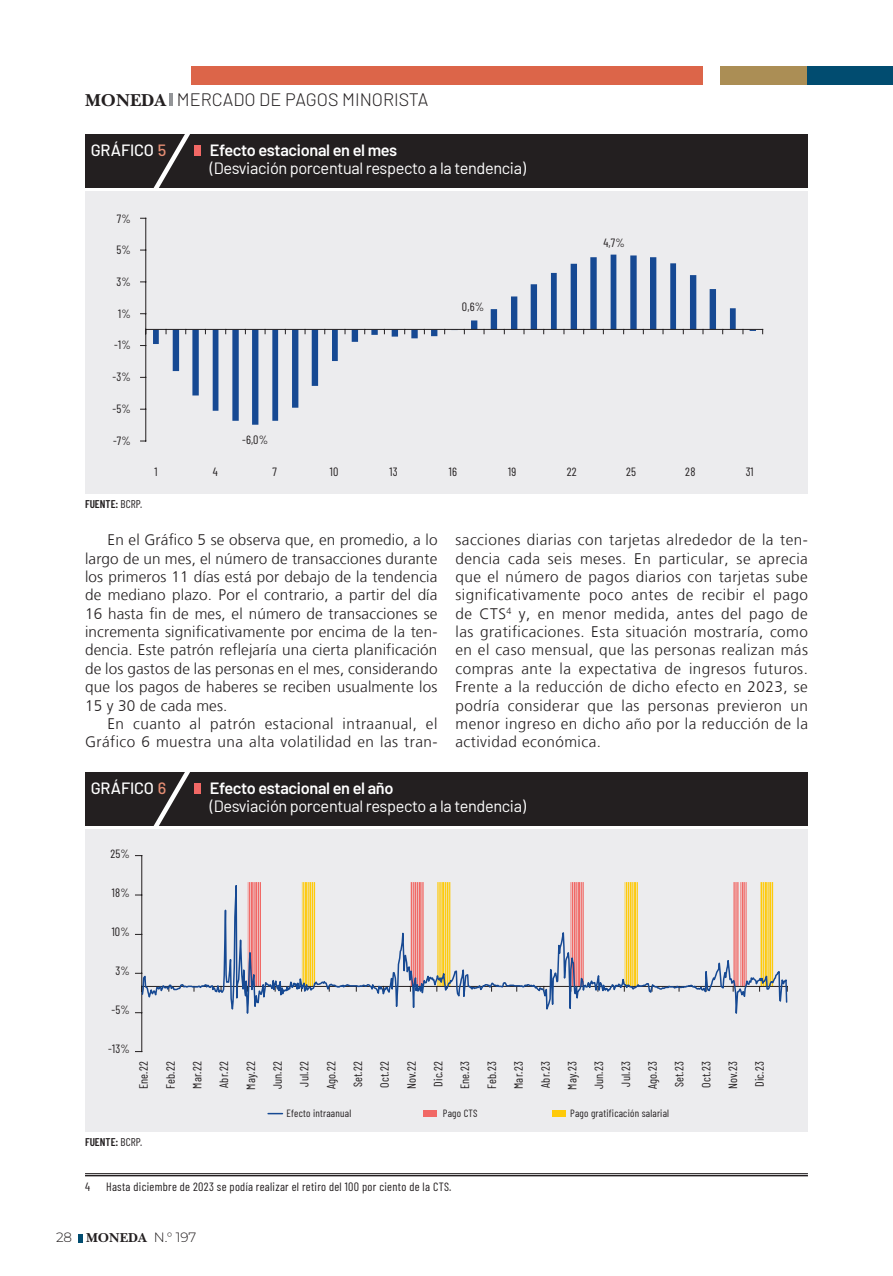
<style>
.page{position:relative;width:893px;height:1276px;background:#fff}
.page>*{position:absolute;margin:0;border:0;box-sizing:border-box;transform-origin:0 0}
.t1{font:300 18px "Barlow";color:#231f20}
.t2{font:16.35px "Barlow";letter-spacing:-.02em;color:#fff}
.t3{font:600 16.35px "Barlow";letter-spacing:-.02em;color:#fff}
.t4{font:500 16.35px "Barlow";letter-spacing:-.01em;color:#fff}
.NUEVO_PARRAFO{font:300 15.3px/18.3px "Frutiger LT";letter-spacing:.03em;color:#231f20;text-align:justify}
.t5{font:300 13.5px "Montserrat";color:#231f20}
.PIE{font:12px "Barlow Condensed";letter-spacing:.02em;color:#231f20}
.t6{font:600 11.25px "Barlow Condensed";color:#231f20}
.t7{font:10.5px "Barlow Condensed";letter-spacing:.02em;color:#231f20}
.s1{font-family:"New Baskerville Bold SC";font-weight:400}
.s2{color:#e68e74}
.s3{font-weight:400}
</style>
<div class="page">
<svg style="left:79px;top:1234px;width:4px;height:8px"></svg>
<hr style="left:85px;top:1173px;width:723px;height:1px;background:#231f20">
<hr style="left:85px;top:1175px;width:723px;height:1px;background:#231f20">
<svg style="left:170px;top:93px;width:3px;height:13px"></svg>
<div style="left:191px;top:67px;width:511px;height:18px;background:#dc6549"></div>
<div style="left:721px;top:67px;width:87px;height:18px;background:#ab8e55"></div>
<div style="left:808px;top:67px;width:85px;height:18px;background:#014c70"></div>
<div style="left:85px;top:191px;width:723px;height:302px;background:#ececee"></div>
<div style="left:85px;top:134px;width:723px;height:53px;background:#231f20"></div>
<svg style="left:154px;top:134px;width:47px;height:53px"></svg>
<div style="left:195px;top:145px;width:6px;height:10px;background:#f16865"></div>
<svg style="left:153px;top:255px;width:603px;height:170px"></svg>
<hr style="left:146px;top:218px;width:1px;height:223px;background:#231f20">
<hr style="left:146px;top:329px;width:617px;height:1px;background:#231f20">
<div style="left:85px;top:829px;width:723px;height:302px;background:#ececee"></div>
<div style="left:85px;top:772px;width:723px;height:53px;background:#231f20"></div>
<svg style="left:164px;top:772px;width:37px;height:35px"></svg>
<div style="left:195px;top:783px;width:6px;height:10px;background:#f16865"></div>
<svg style="left:268px;top:1113px;width:14px;height:1px"></svg>
<svg style="left:141px;top:807px;width:647px;height:246px"></svg>
<div style="left:423px;top:1110px;width:14px;height:6px;background:#f16865"></div>
<div style="left:552px;top:1110px;width:14px;height:6px;background:#feca0a"></div>
<p class="t1" style="left:85px;top:86px;width:345px"><span class="s1">MONEDA</span> MERCADO DE PAGOS MINORISTA</p>
<p class="t4" style="left:91px;top:138px;width:77px">GRÁFICO <span class="s2">5</span></p>
<p class="t3" style="left:210px;top:138px;width:189px">Efecto estacional en el mes</p>
<p class="t2" style="left:210px;top:156px;width:318px">(Desviación porcentual respecto a la tendencia)</p>
<p class="PIE" style="left:117px;top:210px;width:16px">7%</p>
<p class="PIE" style="left:116px;top:241px;width:16px">5%</p>
<p class="PIE" style="left:116px;top:273px;width:16px">3%</p>
<p class="PIE" style="left:118px;top:305px;width:14px">1%</p>
<p class="PIE" style="left:114px;top:336px;width:18px">-1%</p>
<p class="PIE" style="left:112px;top:368px;width:20px">-3%</p>
<p class="PIE" style="left:112px;top:400px;width:20px">-5%</p>
<p class="PIE" style="left:113px;top:432px;width:19px">-7%</p>
<p class="PIE" style="left:242px;top:431px;width:28px">-6,0%</p>
<p class="PIE" style="left:462px;top:298px;width:24px">0,6%</p>
<p class="PIE" style="left:603px;top:234px;width:23px">4,7%</p>
<p class="t6" style="left:85px;top:496px;width:59px">FUENTE: <span class="s3">BCRP.</span></p>
<p class="PIE" style="left:155px;top:463px;width:5px">1</p>
<p class="PIE" style="left:213px;top:463px;width:6px">4</p>
<p class="PIE" style="left:273px;top:463px;width:6px">7</p>
<p class="PIE" style="left:330px;top:463px;width:10px">10</p>
<p class="PIE" style="left:389px;top:463px;width:10px">13</p>
<p class="PIE" style="left:449px;top:463px;width:10px">16</p>
<p class="PIE" style="left:508px;top:463px;width:10px">19</p>
<p class="PIE" style="left:567px;top:463px;width:11px">22</p>
<p class="PIE" style="left:626px;top:463px;width:11px">25</p>
<p class="PIE" style="left:685px;top:463px;width:12px">28</p>
<p class="PIE" style="left:746px;top:463px;width:9px">31</p>
<p class="NUEVO_PARRAFO" style="left:85px;top:531px;width:354px;text-indent:22px">En el Gráfico 5 se observa que, en promedio, a lo largo de un mes, el número de transacciones durante los primeros 11 días está por debajo de la tendencia de mediano plazo. Por el contrario, a partir del día 16 hasta fin de mes, el número de transacciones se incrementa significativamente por encima de la ten&shy;dencia. Este patrón reflejaría una cierta planificación de los gastos de las personas en el mes, considerando que los pagos de haberes se reciben usualmente los 15 y 30 de cada mes.</p>
<p class="NUEVO_PARRAFO" style="left:85px;top:714px;width:354px;text-align:right">En cuanto al patrón estacional intraanual, el<br>Gráfico 6 muestra una alta volatilidad en las tran-</p>
<p class="NUEVO_PARRAFO" style="left:455px;top:531px;width:354px">sacciones diarias con tarjetas alrededor de la ten&shy;dencia cada seis meses. En particular, se aprecia que el número de pagos diarios con tarjetas sube significativamente poco antes de recibir el pago de CTS<sup>4</sup> y, en menor medida, antes del pago de las gratificaciones. Esta situación mostraría, como en el caso mensual, que las personas realizan más compras ante la expectativa de ingresos futuros.<br>Frente a la reducción de dicho efecto en 2023, se podría considerar que las personas previeron un menor ingreso en dicho año por la reducción de la actividad económica.</p>
<p class="t4" style="left:91px;top:775px;width:77px">GRÁFICO <span class="s2">6</span></p>
<p class="t3" style="left:210px;top:775px;width:185px">Efecto estacional en el año</p>
<p class="t2" style="left:210px;top:794px;width:318px">(Desviación porcentual respecto a la tendencia)</p>
<p class="PIE" style="left:110px;top:845px;width:21px">25%</p>
<p class="PIE" style="left:112px;top:884px;width:19px">18%</p>
<p class="PIE" style="left:112px;top:923px;width:20px">10%</p>
<p class="PIE" style="left:115px;top:962px;width:16px">3%</p>
<p class="PIE" style="left:111px;top:1001px;width:20px">-5%</p>
<p class="PIE" style="left:108px;top:1040px;width:23px">-13%</p>
<p class="PIE" style="left:135px;top:1089px;width:30px;rotate:-90deg">Ene.22</p>
<p class="PIE" style="left:162px;top:1088px;width:29px;rotate:-90deg">Feb.22</p>
<p class="PIE" style="left:189px;top:1089px;width:29px;rotate:-90deg">Mar.22</p>
<p class="PIE" style="left:215px;top:1087px;width:28px;rotate:-90deg">Abr.22</p>
<p class="PIE" style="left:242px;top:1089px;width:30px;rotate:-90deg">May.22</p>
<p class="PIE" style="left:269px;top:1089px;width:30px;rotate:-90deg">Jun.22</p>
<p class="PIE" style="left:296px;top:1086px;width:27px;rotate:-90deg">Jul.22</p>
<p class="PIE" style="left:323px;top:1089px;width:29px;rotate:-90deg">Ago.22</p>
<p class="PIE" style="left:349px;top:1087px;width:28px;rotate:-90deg">Set.22</p>
<p class="PIE" style="left:376px;top:1087px;width:28px;rotate:-90deg">Oct.22</p>
<p class="PIE" style="left:403px;top:1089px;width:30px;rotate:-90deg">Nov.22</p>
<p class="PIE" style="left:430px;top:1087px;width:27px;rotate:-90deg">Dic.22</p>
<p class="PIE" style="left:456px;top:1089px;width:30px;rotate:-90deg">Ene.23</p>
<p class="PIE" style="left:483px;top:1088px;width:29px;rotate:-90deg">Feb.23</p>
<p class="PIE" style="left:510px;top:1089px;width:29px;rotate:-90deg">Mar.23</p>
<p class="PIE" style="left:537px;top:1087px;width:28px;rotate:-90deg">Abr.23</p>
<p class="PIE" style="left:564px;top:1089px;width:30px;rotate:-90deg">May.23</p>
<p class="PIE" style="left:590px;top:1089px;width:30px;rotate:-90deg">Jun.23</p>
<p class="PIE" style="left:617px;top:1086px;width:27px;rotate:-90deg">Jul.23</p>
<p class="PIE" style="left:644px;top:1089px;width:29px;rotate:-90deg">Ago.23</p>
<p class="PIE" style="left:671px;top:1087px;width:28px;rotate:-90deg">Set.23</p>
<p class="PIE" style="left:697px;top:1087px;width:28px;rotate:-90deg">Oct.23</p>
<p class="PIE" style="left:724px;top:1089px;width:30px;rotate:-90deg">Nov.23</p>
<p class="PIE" style="left:751px;top:1087px;width:28px;rotate:-90deg">Dic.23</p>
<p class="t6" style="left:85px;top:1133px;width:59px">FUENTE: <span class="s3">BCRP.</span></p>
<p class="t7" style="left:286px;top:1105px;width:66px">Efecto intraanual</p>
<p class="t7" style="left:443px;top:1105px;width:36px">Pago CTS</p>
<p class="t7" style="left:570px;top:1105px;width:100px">Pago gratificación salarial</p>
<p class="PIE" style="left:85px;top:1178px;width:6px">4</p>
<p class="PIE" style="left:106px;top:1178px;width:347px">Hasta diciembre de 2023 se podía realizar el retiro del 100 por ciento de la CTS.</p>
<p class="t5" style="left:56px;top:1228px;width:142px">28 <span class="s1">MONEDA</span> N.° 197</p>
</div>
